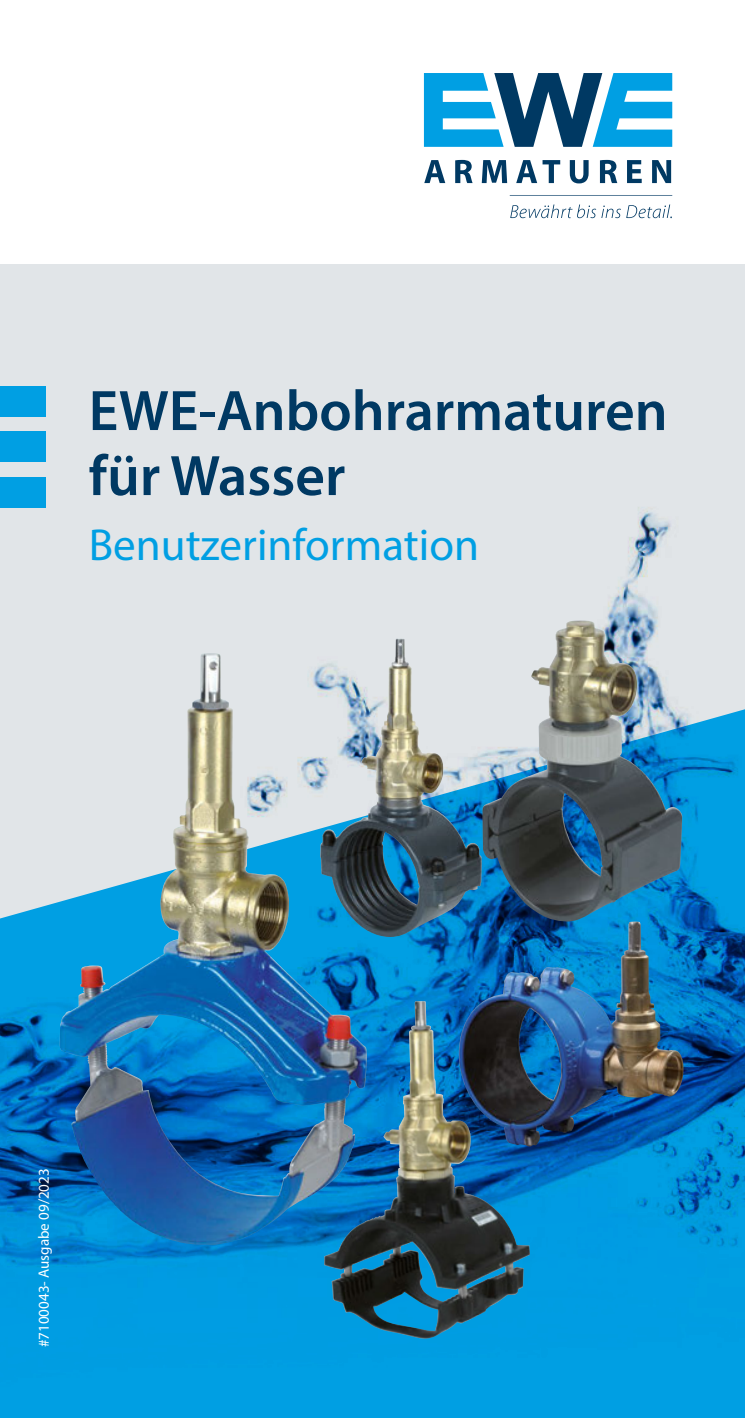
<style>
.page{position:relative;width:745px;height:1418px;background:#fff}
.page>*{position:absolute;margin:0;border:0;box-sizing:border-box;transform-origin:0 0}
.Titelheadline_24_26p{font:600 57.5px "Myriad Pro";color:#003963}
.Titelsubline_18_19_5{font:45px "Myriad Pro";color:#009fe3}
.t1{font:15px "Myriad Pro";color:#fff}
</style>
<div class="page">
<div style="left:0;top:265px;width:744px;height:1152px;background:#e1e5e8"></div>
<div style="left:0;top:386px;width:45px;height:31px;background:#009fe3"></div>
<img style="left:0;top:431px;width:744px;height:986px">
<svg style="left:423px;top:73px;width:248px;height:74px"></svg>
<svg style="left:424px;top:160px;width:21px;height:23px"></svg>
<svg style="left:455px;top:160px;width:17px;height:23px"></svg>
<svg style="left:481px;top:160px;width:26px;height:23px"></svg>
<svg style="left:516px;top:160px;width:44px;height:23px"></svg>
<svg style="left:569px;top:160px;width:19px;height:23px"></svg>
<svg style="left:599px;top:160px;width:18px;height:23px"></svg>
<svg style="left:627px;top:160px;width:14px;height:23px"></svg>
<svg style="left:652px;top:160px;width:18px;height:23px"></svg>
<hr style="left:509px;top:195px;width:162px;height:1px;background:#003963">
<svg style="left:510px;top:204px;width:85px;height:14px"></svg>
<svg style="left:601px;top:204px;width:70px;height:14px"></svg>
<img style="left:59px;top:654px;width:296px;height:591px">
<img style="left:320px;top:638px;width:161px;height:299px">
<img style="left:324px;top:1001px;width:111px;height:337px">
<img style="left:482px;top:620px;width:199px;height:301px">
<img style="left:458px;top:921px;width:225px;height:225px">
<p class="Titelheadline_24_26p" style="left:89px;top:374px;width:580px">EWE-Anbohrarmaturen</p>
<p class="Titelheadline_24_26p" style="left:89px;top:439px;width:258px">für Wasser</p>
<p class="Titelsubline_18_19_5" style="left:89px;top:517px;width:391px">Benutzerinformation</p>
<p class="t1" style="left:35px;top:1346px;width:180px;rotate:-90deg">#7100043- Ausgabe 09/2023</p>
</div>
